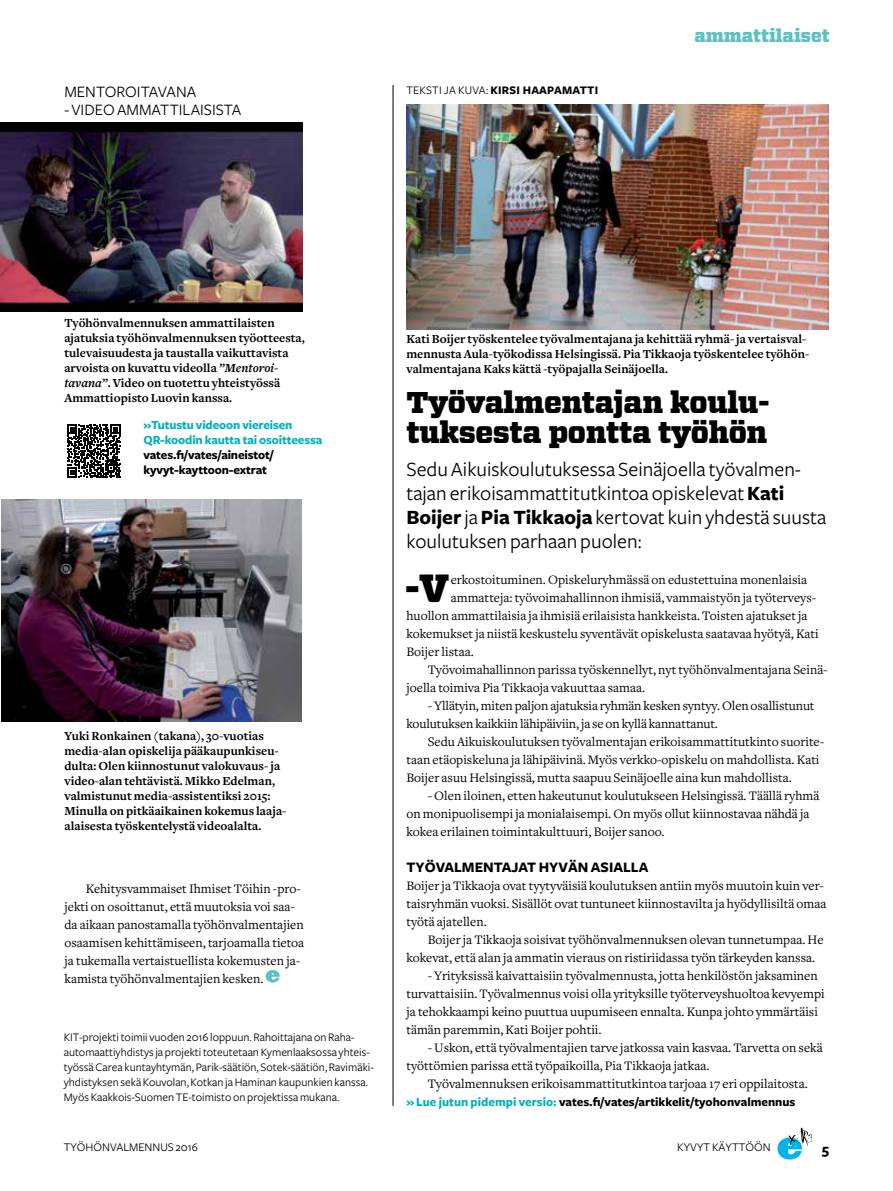
<style>
.page{position:relative;width:893px;height:1191px;background:#fff}
.page>*{position:absolute;margin:0;border:0;box-sizing:border-box;transform-origin:0 0}
.t1{font:900 39.15px "Vitesse";color:#000}
.t2{font:900 30px/30px "Vitesse";letter-spacing:-.01em;color:#000}
.t3{font:21px/24px "Freight Sans";color:#000}
.t4{font:900 18px "Vitesse";color:#5dc0c1}
.t5{font:16.5px "Freight Sans";color:#000}
.t6{font:700 15px "Freight Sans";color:#000}
.t7{font:13.5px/18px "Freight Text";color:#000}
.t8{font:700 12.75px/15px "Freight Text";color:#000}
.t9{font:700 12.75px/15px "Freight Sans";color:#000}
.t10{font:700 12.75px/15px "Freight Sans";letter-spacing:-.01em;color:#00b1bb}
.t11{font:12.15px "Freight Sans";color:#000}
.t12{font:12px/15px "Freight Sans";color:#000}
.t13{font:700 12px "Freight Sans";letter-spacing:.02em;color:#000}
.s1{font-weight:400}
.s2{font-style:italic}
.s3{font-weight:700}
.s4{color:#00b1bb}
</style>
<div class="page">
<svg style="left:777px;top:1127px;width:35px;height:32px"></svg>
<img style="left:406px;top:104px;width:423px;height:225px">
<img style="left:0;top:122px;width:302px;height:189px">
<img style="left:1px;top:500px;width:301px;height:221px">
<svg style="left:266px;top:970px;width:14px;height:12px"></svg>
<hr style="left:393px;top:85px;width:1px;height:1021px;background:#000">
<svg style="left:67px;top:424px;width:54px;height:54px"></svg>
<p class="t5" style="left:64px;top:83px;width:133px">MENTOROITAVANA</p>
<p class="t5" style="left:64px;top:101px;width:179px">- VIDEO AMMATTILAISISTA</p>
<p class="t13" style="left:406px;top:84px;width:193px"><span class="s1">TEKSTI JA KUVA:</span> KIRSI HAAPAMATTI</p>
<h3 class="t4" style="left:694px;top:24px;width:137px">ammattilaiset</h3>
<p class="t8" style="left:64px;top:316px;width:242px">Työhönvalmennuksen ammattilaisten ajatuksia työhönvalmennuksen työotteesta, tulevaisuudesta ja taustalla vaikuttavista arvoista on kuvattu videolla <span class="s2">”Mentoroi&shy;tavana”</span>. Video on tuotettu yhteistyössä Ammattiopisto Luovin kanssa.</p>
<p class="t10" style="left:144px;top:418px;width:180px">»Tutustu videoon viereisen<br>QR-koodin kautta tai osoitteessa</p>
<p class="t9" style="left:144px;top:448px;width:132px">vates.fi/vates/aineistot/ kyvyt-kayttoon-extrat</p>
<p class="t8" style="left:64px;top:729px;width:224px">Yuki Ronkainen (takana), 30-vuotias media-alan opiskelija pääkaupunkiseu&shy;dulta: Olen kiinnostunut valokuvaus- ja video-alan tehtävistä. Mikko Edelman, valmistunut media-assistentiksi 2015:<br>Minulla on pitkäaikainen kokemus laaja&shy;alaisesta työskentelystä videoalalta.</p>
<p class="t7" style="left:64px;top:879px;width:241px;text-indent:21px">Kehitysvammaiset Ihmiset Töihin -pro&shy;jekti on osoittanut, että muutoksia voi saa&shy;da aikaan panostamalla työhönvalmentajien osaamisen kehittämiseen, tarjoamalla tietoa ja tukemalla vertaistuellista kokemusten ja&shy;kamista työhönvalmentajien kesken.</p>
<p class="t12" style="left:64px;top:1030px;width:312px">KIT-projekti toimii vuoden 2016 loppuun. Rahoittajana on Raha&shy;automaattiyhdistys ja projekti toteutetaan Kymenlaaksossa yhteis&shy;työssä Carea kuntayhtymän, Parik-säätiön, Sotek-säätiön, Ravimäki&shy;yhdistyksen sekä Kouvolan, Kotkan ja Haminan kaupunkien kanssa.<br>Myös Kaakkois-Suomen TE-toimisto on projektissa mukana.</p>
<p class="t8" style="left:406px;top:331px;width:404px">Kati Boijer työskentelee työvalmentajana ja kehittää ryhmä- ja vertaisval&shy;mennusta Aula-työkodissa Helsingissä. Pia Tikkaoja työskentelee työhön&shy;valmentajana Kaks kättä -työpajalla Seinäjoella.</p>
<h2 class="t2" style="left:406px;top:388px;width:365px">Työvalmentajan koulu&shy;tuksesta pontta työhön</h2>
<h3 class="t3" style="left:406px;top:457px;width:421px">Sedu Aikuiskoulutuksessa Seinäjoella työvalmen&shy;tajan erikoisammattitutkintoa opiskelevat <span class="s3">Kati Boijer</span> ja <span class="s3">Pia Tikkaoja</span> kertovat kuin yhdestä suusta koulutuksen parhaan puolen:</h3>
<h1 class="t1" style="left:405px;top:561px;width:46px">-V</h1>
<p class="t7" style="left:451px;top:570px;width:358px">erkostoituminen. Opiskeluryhmässä on edustettuina monenlaisia</p>
<p class="t7" style="left:451px;top:588px;width:367px">ammatteja: työvoimahallinnon ihmisiä, vammaistyön ja työterveys-</p>
<p class="t7" style="left:406px;top:606px;width:403px">huollon ammattilaisia ja ihmisiä erilaisista hankkeista. Toisten ajatukset ja</p>
<p class="t7" style="left:406px;top:624px;width:414px">kokemukset ja niistä keskustelu syventävät opiskelusta saatavaa hyötyä, Kati</p>
<p class="t7" style="left:406px;top:642px;width:69px">Boijer listaa.</p>
<p class="t7" style="left:428px;top:660px;width:401px">Työvoimahallinnon parissa työskennellyt, nyt työhönvalmentajana Seinä-</p>
<p class="t7" style="left:406px;top:678px;width:240px">joella toimiva Pia Tikkaoja vakuuttaa samaa.</p>
<p class="t7" style="left:406px;top:696px;width:410px;text-indent:21px">- Yllätyin, miten paljon ajatuksia ryhmän kesken syntyy. Olen osallistunut koulutuksen kaikkiin lähipäiviin, ja se on kyllä kannattanut.</p>
<p class="t7" style="left:406px;top:732px;width:419px;text-indent:21px">Sedu Aikuiskoulutuksen työvalmentajan erikoisammattitutkinto suorite&shy;taan etäopiskeluna ja lähipäivinä. Myös verkko-opiskelu on mahdollista. Kati<br>Boijer asuu Helsingissä, mutta saapuu Seinäjoelle aina kun mahdollista.</p>
<p class="t7" style="left:406px;top:786px;width:414px;text-indent:21px">- Olen iloinen, etten hakeutunut koulutukseen Helsingissä. Täällä ryhmä on monipuolisempi ja monialaisempi. On myös ollut kiinnostavaa nähdä ja kokea erilainen toimintakulttuuri, Boijer sanoo.</p>
<p class="t6" style="left:406px;top:859px;width:243px">TYÖVALMENTAJAT HYVÄN ASIALLA</p>
<p class="t7" style="left:406px;top:876px;width:421px">Boijer ja Tikkaoja ovat tyytyväisiä koulutuksen antiin myös muutoin kuin ver&shy;taisryhmän vuoksi. Sisällöt ovat tuntuneet kiinnostavilta ja hyödyllisiltä omaa työtä ajatellen.</p>
<p class="t7" style="left:406px;top:930px;width:419px;text-indent:21px">Boijer ja Tikkaoja soisivat työhönvalmennuksen olevan tunnetumpaa. He kokevat, että alan ja ammatin vieraus on ristiriidassa työn tärkeyden kanssa.</p>
<p class="t7" style="left:406px;top:966px;width:420px;text-indent:21px">- Yrityksissä kaivattaisiin työvalmennusta, jotta henkilöstön jaksaminen turvattaisiin. Työvalmennus voisi olla yrityksille työterveyshuoltoa kevyempi ja tehokkaampi keino puuttua uupumiseen ennalta. Kunpa johto ymmärtäisi tämän paremmin, Kati Boijer pohtii.</p>
<p class="t7" style="left:406px;top:1038px;width:418px;text-indent:21px">- Uskon, että työvalmentajien tarve jatkossa vain kasvaa. Tarvetta on sekä työttömien parissa että työpaikoilla, Pia Tikkaoja jatkaa.</p>
<p class="t7" style="left:428px;top:1074px;width:382px">Työvalmennuksen erikoisammattitutkintoa tarjoaa 17 eri oppilaitosta.</p>
<p class="t9" style="left:406px;top:1094px;width:391px"><span class="s4">» Lue jutun pidempi versio:</span> vates.fi/vates/artikkelit/tyohonvalmennus</p>
<p class="t11" style="left:64px;top:1140px;width:136px">TYÖHÖNVALMENNUS 2016</p>
<p class="t11" style="left:677px;top:1140px;width:95px">KYVYT KÄYTTÖÖN</p>
<p class="t6" style="left:822px;top:1141px;width:9px">5</p>
</div>
